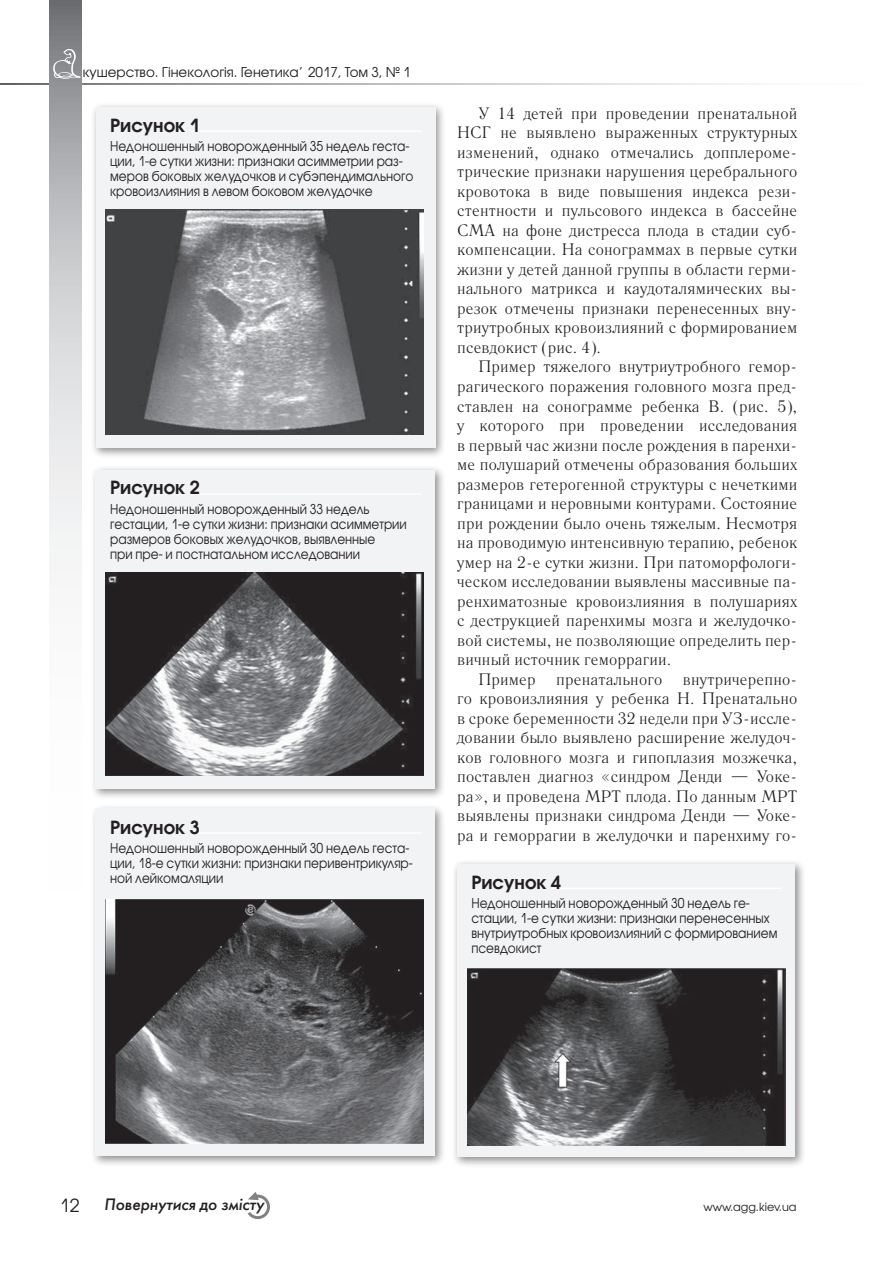
<style>
.page{position:relative;width:893px;height:1263px;background:#fff}
.page>*{position:absolute;margin:0;border:0;box-sizing:border-box;transform-origin:0 0}
.t1{font:600 18px "Avant Garde Gothic C";color:#231f20}
.t2{font:18px "Avant Garde Gothic C";color:#231f20}
.t3{font:16.5px/19.5px "Literaturnaya C";letter-spacing:.01em;color:#231f20;text-align:justify}
.t4{font:italic 16.5px "Futuris C";color:#231f20}
.t5{font:13.5px/15px "Avant Garde Gothic C";color:#231f20;scale:.9 1}
.t6{font:13.5px "Avant Garde Gothic C";color:#231f20}
.t7{font:11.25px "Avant Garde Gothic C";color:#231f20}
</style>
<div class="page">
<svg style="left:49px;top:0;width:33px;height:558px;background:#c6c7ca"></svg>
<svg style="left:53px;top:49px;width:28px;height:30px"></svg>
<svg style="left:247px;top:1192px;width:23px;height:28px"></svg>
<div style="left:452px;top:859px;width:354px;height:309px;background:#231f20;opacity:.5"></div>
<div style="left:457px;top:864px;width:338px;height:293px;background:#f2f3f4"></div>
<hr style="left:552px;top:887px;width:229px;height:2px;background:#fff">
<img style="left:467px;top:968px;width:318px;height:178px">
<div style="left:91px;top:804px;width:356px;height:363px;background:#231f20;opacity:.5"></div>
<div style="left:96px;top:809px;width:339px;height:347px;background:#f2f3f4"></div>
<hr style="left:191px;top:832px;width:231px;height:2px;background:#fff">
<img style="left:106px;top:899px;width:318px;height:244px">
<div style="left:91px;top:465px;width:356px;height:335px;background:#231f20;opacity:.5"></div>
<div style="left:96px;top:470px;width:339px;height:318px;background:#f2f3f4"></div>
<hr style="left:191px;top:493px;width:231px;height:2px;background:#fff">
<img style="left:106px;top:572px;width:318px;height:204px">
<div style="left:91px;top:102px;width:356px;height:357px;background:#231f20;opacity:.5"></div>
<div style="left:96px;top:107px;width:339px;height:340px;background:#f2f3f4"></div>
<hr style="left:191px;top:130px;width:231px;height:2px;background:#fff">
<img style="left:106px;top:209px;width:318px;height:226px">
<p class="t6" style="left:83px;top:64px;width:329px">кушерство. Гінекологія. Генетика’ 2017, Том 3, № 1</p>
<p class="t1" style="left:110px;top:114px;width:91px">Рисунок 1</p>
<p class="t5" style="left:110px;top:138px;width:339px">Недоношенный новорожденный 35 недель геста&shy;ции, 1-е сутки жизни: признаки асимметрии раз&shy;меров боковых желудочков и субэпендимального кровоизлияния в левом боковом желудочке</p>
<p class="t1" style="left:110px;top:477px;width:91px">Рисунок 2</p>
<p class="t5" style="left:110px;top:501px;width:331px">Недоношенный новорожденный 33 недель гестации, 1-е сутки жизни: признаки асимметрии размеров боковых желудочков, выявленные<br>при пре- и постнатальном исследовании</p>
<p class="t1" style="left:110px;top:816px;width:91px">Рисунок 3</p>
<p class="t5" style="left:110px;top:840px;width:338px">Недоношенный новорожденный 30 недель геста&shy;ции, 18-е сутки жизни: признаки перивентрикуляр&shy;ной лейкомаляции</p>
<p class="t3" style="left:457px;top:104px;width:342px;text-indent:21px">У 14 детей при проведении пренатальной НСГ не выявлено выраженных структурных изменений, однако отмечались допплероме&shy;трические признаки нарушения церебрального кровотока в виде повышения индекса рези&shy;стентности и пульсового индекса в бассейне СМА на фоне дистресса плода в стадии суб&shy;компенсации. На сонограммах в первые сутки жизни у детей данной группы в области герми&shy;нального матрикса и каудоталямических вы&shy;резок отмечены признаки перенесенных вну&shy;триутробных кровоизлияний с формированием псевдокист (рис. 4).</p>
<p class="t3" style="left:457px;top:357px;width:342px;text-indent:21px">Пример тяжелого внутриутробного гемор&shy;рагического поражения головного мозга пред&shy;ставлен на сонограмме ребенка В. (рис. 5), у которого при проведении исследования в первый час жизни после рождения в паренхи&shy;ме полушарий отмечены образования больших размеров гетерогенной структуры с нечеткими границами и неровными контурами. Состояние при рождении было очень тяжелым. Несмотря на проводимую интенсивную терапию, ребенок умер на 2-е сутки жизни. При патоморфологи&shy;ческом исследовании выявлены массивные па&shy;ренхиматозные кровоизлияния в полушариях с деструкцией паренхимы мозга и желудочко&shy;вой системы, не позволяющие определить пер&shy;вичный источник геморрагии.</p>
<p class="t3" style="left:457px;top:669px;width:342px;text-indent:21px">Пример пренатального внутричерепно&shy;го кровоизлияния у ребенка Н. Пренатально в сроке беременности 32 недели при УЗ-иссле&shy;довании было выявлено расширение желудоч&shy;ков головного мозга и гипоплазия мозжечка, поставлен диагноз «синдром Денди — Уоке&shy;ра», и проведена МРТ плода. По данным МРТ выявлены признаки синдрома Денди — Уоке&shy;ра и геморрагии в желудочки и паренхиму го-</p>
<p class="t1" style="left:471px;top:871px;width:91px">Рисунок 4</p>
<p class="t5" style="left:471px;top:896px;width:342px">Недоношенный новорожденный 30 недель ге&shy;стации, 1-е сутки жизни: признаки перенесенных внутриутробных кровоизлияний с формированием псевдокист</p>
<p class="t2" style="left:60px;top:1195px;width:21px">12</p>
<p class="t4" style="left:105px;top:1194px;width:161px">Повернутися до змісту</p>
<p class="t7" style="left:703px;top:1200px;width:95px">www.agg.kiev.ua</p>
</div>
